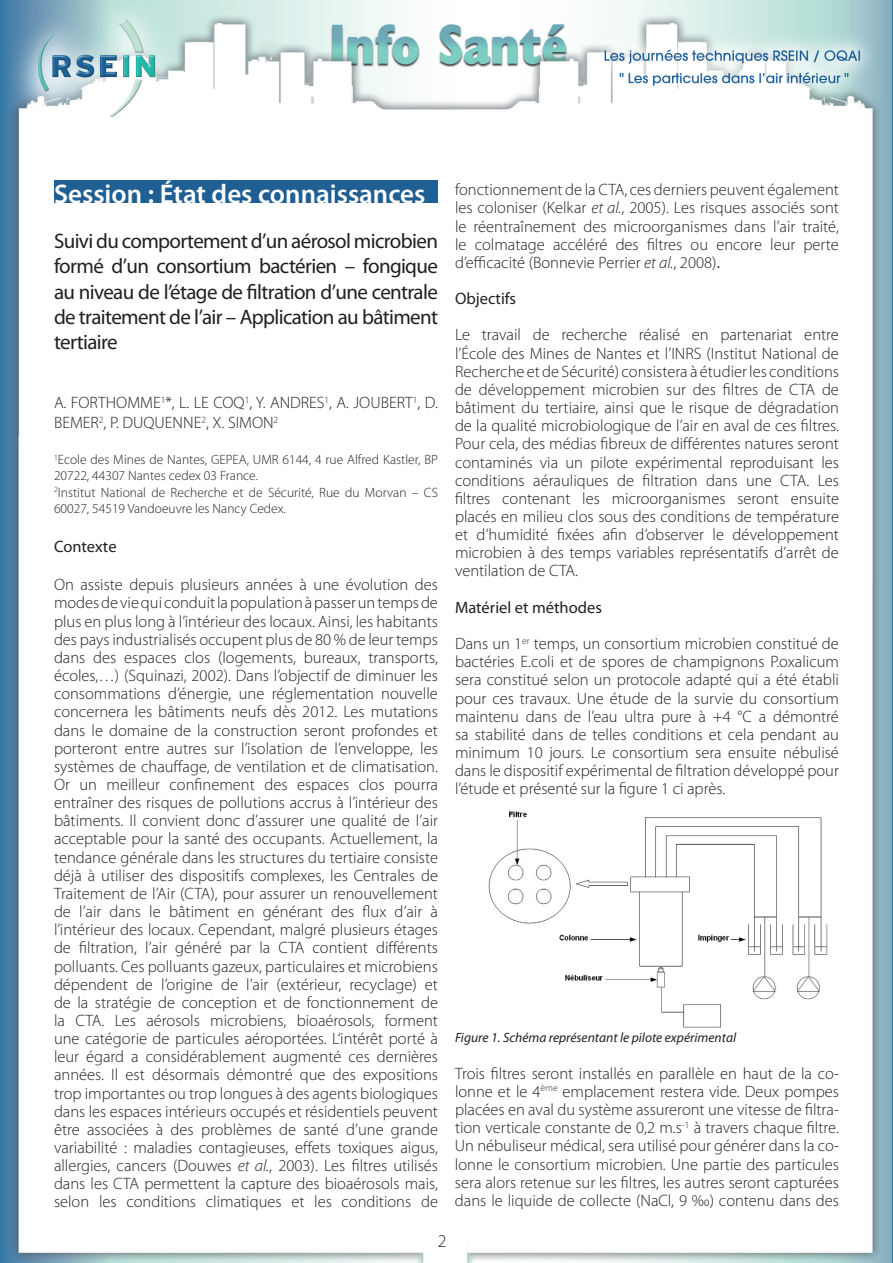
<style>
.page{position:relative;width:893px;height:1263px;background:#fff}
.page>*{position:absolute;margin:0;border:0;box-sizing:border-box;transform-origin:0 0}
.t1{font:600 27px "Myriad Pro";color:#fff}
.t2{font:21px/25.2px "Myriad Pro";letter-spacing:-.03em;color:#231f20;text-align:justify}
.t3{font:300 18px "Myriad Pro";color:#231f20}
.t4{font:300 16.5px/18.1px "Myriad Pro";color:#231f20;text-align:justify}
.t5{font:16.5px "Myriad Pro";color:#231f20}
.t6{font:300 13.5px/16.2px "Myriad Pro";color:#231f20}
.t7{font:italic 13.5px "Myriad Pro";color:#231f20}
.s1{font-style:italic}
.s2{font-family:"Calibri";font-weight:400}
</style>
<div class="page">
<img style="left:0;top:0;width:893px;height:1263px">
<img style="left:455px;top:804px;width:384px;height:229px">
<div style="left:54px;top:181px;width:384px;height:22px;background:#205f93"></div>
<h1 class="t1" style="left:54px;top:177px;width:373px">Session : État des connaissances</h1>
<p class="t2" style="left:54px;top:228px;width:385px">Suivi du comportement d’un aérosol microbien formé d’un consortium bactérien – fongique au niveau de l’étage de filtration d’une centrale de traitement de l’air – Application au bâtiment tertiaire</p>
<p class="t4" style="left:54px;top:393px;width:385px;line-height:19.8px">A. FORTHOMME<sup>1</sup>*, L. LE COQ<sup>1</sup>, Y. ANDRES<sup>1</sup>, A. JOUBERT<sup>1</sup>, D.<br>BEMER<sup>2</sup>, P. DUQUENNE<sup>2</sup>, X. SIMON<sup>2</sup></p>
<p class="t6" style="left:54px;top:451px;width:385px"><sup>1</sup>Ecole des Mines de Nantes, GEPEA, UMR 6144, 4 rue Alfred Kastler, BP 20722, 44307 Nantes cedex 03 France.<br><sup>2</sup>Institut National de Recherche et de Sécurité, Rue du Morvan – CS 60027, 54519 Vandoeuvre les Nancy Cedex.</p>
<p class="t5" style="left:54px;top:537px;width:64px">Contexte</p>
<p class="t4" style="left:54px;top:576px;width:386px">On assiste depuis plusieurs années à une évolution des modes de vie qui conduit la population à passer un temps de plus en plus long à l’intérieur des locaux. Ainsi, les habitants des pays industrialisés occupent plus de 80 % de leur temps dans des espaces clos (logements, bureaux, transports, écoles,…) (Squinazi, 2002). Dans l’objectif de diminuer les consommations d’énergie, une réglementation nouvelle concernera les bâtiments neufs dès 2012. Les mutations dans le domaine de la construction seront profondes et porteront entre autres sur l’isolation de l’enveloppe, les systèmes de chauffage, de ventilation et de climatisation.<br>Or un meilleur confinement des espaces clos pourra entraîner des risques de pollutions accrus à l’intérieur des bâtiments. Il convient donc d’assurer une qualité de l’air acceptable pour la santé des occupants. Actuellement, la tendance générale dans les structures du tertiaire consiste déjà à utiliser des dispositifs complexes, les Centrales de Traitement de l’Air (CTA), pour assurer un renouvellement de l’air dans le bâtiment en générant des flux d’air à l’intérieur des locaux. Cependant, malgré plusieurs étages de filtration, l’air généré par la CTA contient différents polluants. Ces polluants gazeux, particulaires et microbiens dépendent de l’origine de l’air (extérieur, recyclage) et de la stratégie de conception et de fonctionnement de la CTA. Les aérosols microbiens, bioaérosols, forment une catégorie de particules aéroportées. L‘intérêt porté à leur égard a considérablement augmenté ces dernières années. Il est désormais démontré que des expositions trop importantes ou trop longues à des agents biologiques dans les espaces intérieurs occupés et résidentiels peuvent être associées à des problèmes de santé d’une grande variabilité : maladies contagieuses, effets toxiques aigus, allergies, cancers (Douwes <span class="s1">et al.</span>, 2003). Les filtres utilisés dans les CTA permettent la capture des bioaérosols mais, selon les conditions climatiques et les conditions de</p>
<p class="t4" style="left:455px;top:180px;width:385px">fonctionnement de la CTA, ces derniers peuvent également les coloniser (Kelkar <span class="s1">et al.</span>, 2005). Les risques associés sont le réentraînement des microorganismes dans l’air traité, le colmatage accéléré des filtres ou encore leur perte d’efficacité (Bonnevie Perrier <span class="s1">et al.</span>, 2008)<span class="s2">.</span></p>
<p class="t5" style="left:455px;top:288px;width:63px">Objectifs</p>
<p class="t4" style="left:455px;top:326px;width:386px">Le travail de recherche réalisé en partenariat entre l’École des Mines de Nantes et l’INRS (Institut National de Recherche et de Sécurité) consistera à étudier les conditions de développement microbien sur des filtres de CTA de bâtiment du tertiaire, ainsi que le risque de dégradation de la qualité microbiologique de l’air en aval de ces filtres.<br>Pour cela, des médias fibreux de différentes natures seront contaminés via un pilote expérimental reproduisant les conditions aérauliques de filtration dans une CTA. Les filtres contenant les microorganismes seront ensuite placés en milieu clos sous des conditions de température et d’humidité fixées afin d’observer le développement microbien à des temps variables représentatifs d’arrêt de ventilation de CTA.</p>
<p class="t5" style="left:455px;top:597px;width:148px">Matériel et méthodes</p>
<p class="t4" style="left:455px;top:634px;width:386px">Dans un 1<sup>er</sup> temps, un consortium microbien constitué de bactéries E.coli et de spores de champignons P.oxalicum sera constitué selon un protocole adapté qui a été établi pour ces travaux. Une étude de la survie du consortium maintenu dans de l’eau ultra pure à +4 °C a démontré sa stabilité dans de telles conditions et cela pendant au minimum 10 jours. Le consortium sera ensuite nébulisé dans le dispositif expérimental de filtration développé pour l’étude et présenté sur la figure 1 ci après.</p>
<p class="t7" style="left:455px;top:1029px;width:283px">Figure 1. Schéma représentant le pilote expérimental</p>
<p class="t4" style="left:455px;top:1064px;width:385px">Trois filtres seront installés en parallèle en haut de la co&shy;lonne et le 4<sup>ème</sup> emplacement restera vide. Deux pompes placées en aval du système assureront une vitesse de filtra&shy;tion verticale constante de 0,2 m.s<sup>-1</sup> à travers chaque filtre.<br>Un nébuliseur médical, sera utilisé pour générer dans la co&shy;lonne le consortium microbien. Une partie des particules sera alors retenue sur les filtres, les autres seront capturées dans le liquide de collecte (NaCl, 9 ‰) contenu dans des</p>
<p class="t3" style="left:438px;top:1230px;width:10px">2</p>
</div>
